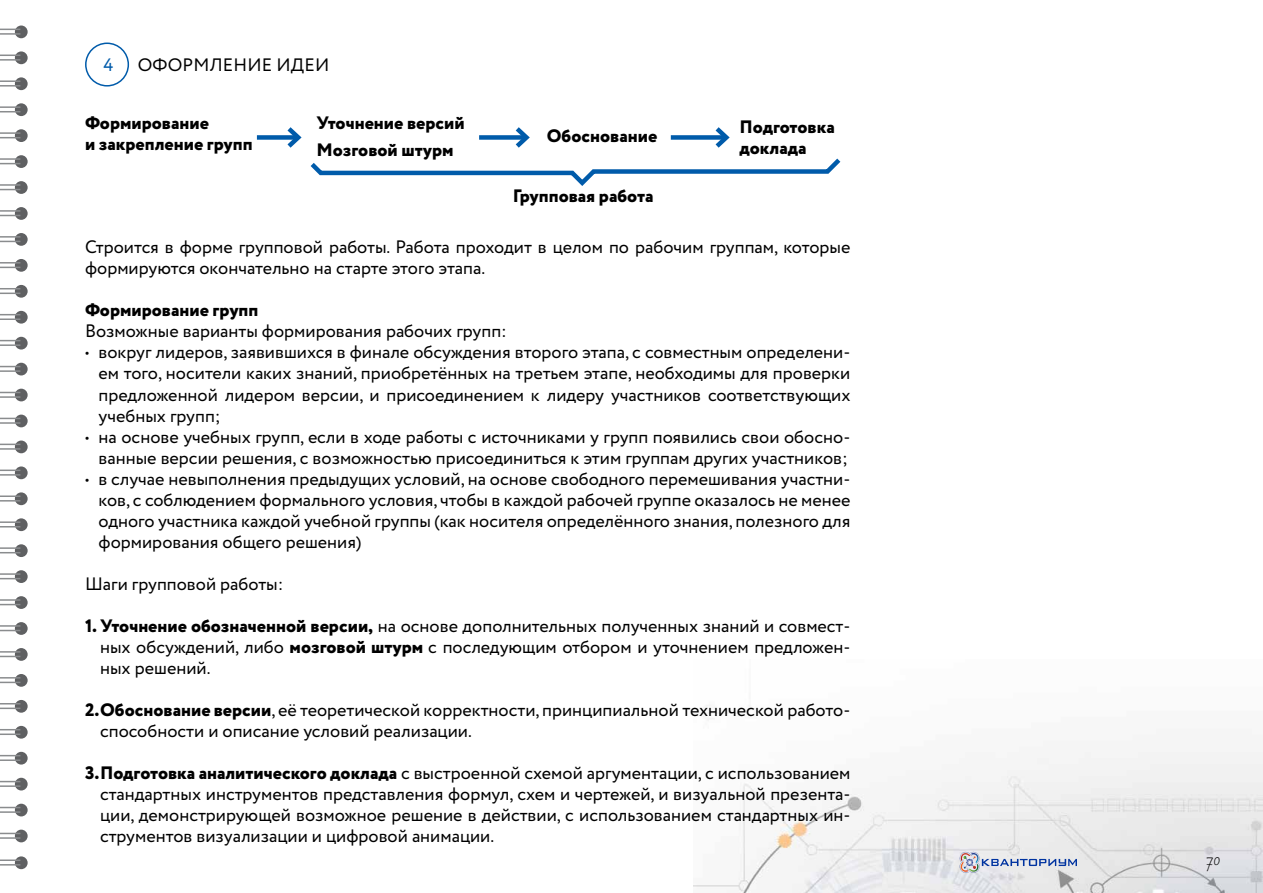
<style>
.page{position:relative;width:1263px;height:893px;background:#fff}
.page>*{position:absolute;margin:0;border:0;box-sizing:border-box;transform-origin:0 0}
.t1{font:18px/21px "Circe";color:#000;text-align:justify}
.t2{font:800 18px/21px "Circe";color:#000}
.t3{font:18px "Circe";color:#005baa}
.t4{font:15px "Bad Script";color:#000}
.s1{font-weight:800}
</style>
<div class="page">
<img style="left:693px;top:708px;width:570px;height:185px">
<svg style="left:959px;top:851px;width:118px;height:22px;background:#c7ccda"></svg>
<div style="left:15px;top:26px;width:13px;height:12px;background:#5f6062;border-radius:50%"></div>
<svg style="left:0;top:29px;width:20px;height:1px"></svg>
<hr style="left:0;top:33px;width:20px;height:2px;background:#8a8c8e">
<svg style="left:15px;top:51px;width:13px;height:13px"></svg>
<svg style="left:0;top:55px;width:20px;height:1px"></svg>
<hr style="left:0;top:59px;width:20px;height:2px;background:#8a8c8e">
<div style="left:15px;top:77px;width:13px;height:13px;background:#5f6062;border-radius:50%"></div>
<hr style="left:0;top:80px;width:20px;height:2px;background:#8a8c8e">
<hr style="left:0;top:85px;width:20px;height:2px;background:#8a8c8e">
<svg style="left:15px;top:103px;width:13px;height:13px"></svg>
<hr style="left:0;top:106px;width:20px;height:2px;background:#8a8c8e">
<svg style="left:0;top:111px;width:20px;height:1px"></svg>
<svg style="left:15px;top:129px;width:13px;height:13px"></svg>
<hr style="left:0;top:132px;width:20px;height:2px;background:#8a8c8e">
<svg style="left:0;top:137px;width:20px;height:1px"></svg>
<svg style="left:15px;top:155px;width:13px;height:13px"></svg>
<hr style="left:0;top:158px;width:20px;height:2px;background:#8a8c8e">
<svg style="left:0;top:163px;width:20px;height:1px"></svg>
<svg style="left:15px;top:181px;width:13px;height:13px"></svg>
<hr style="left:0;top:184px;width:20px;height:2px;background:#8a8c8e">
<svg style="left:0;top:189px;width:20px;height:1px"></svg>
<div style="left:15px;top:207px;width:13px;height:13px;background:#5f6062;border-radius:50%"></div>
<hr style="left:0;top:210px;width:20px;height:2px;background:#8a8c8e">
<svg style="left:0;top:215px;width:20px;height:1px"></svg>
<svg style="left:15px;top:233px;width:13px;height:13px"></svg>
<hr style="left:0;top:236px;width:20px;height:2px;background:#8a8c8e">
<svg style="left:0;top:241px;width:20px;height:1px"></svg>
<svg style="left:15px;top:259px;width:13px;height:13px"></svg>
<hr style="left:0;top:262px;width:20px;height:2px;background:#8a8c8e">
<svg style="left:0;top:267px;width:20px;height:1px"></svg>
<svg style="left:15px;top:285px;width:13px;height:13px"></svg>
<svg style="left:0;top:288px;width:20px;height:6px"></svg>
<svg style="left:15px;top:311px;width:13px;height:13px"></svg>
<svg style="left:0;top:314px;width:20px;height:1px"></svg>
<hr style="left:0;top:318px;width:20px;height:2px;background:#8a8c8e">
<svg style="left:15px;top:337px;width:13px;height:13px"></svg>
<svg style="left:0;top:340px;width:20px;height:1px"></svg>
<hr style="left:0;top:344px;width:20px;height:2px;background:#8a8c8e">
<div style="left:15px;top:363px;width:13px;height:12px;background:#5f6062;border-radius:50%"></div>
<svg style="left:0;top:366px;width:20px;height:1px"></svg>
<hr style="left:0;top:370px;width:20px;height:2px;background:#8a8c8e">
<div style="left:15px;top:389px;width:13px;height:12px;background:#5f6062;border-radius:50%"></div>
<svg style="left:0;top:392px;width:20px;height:1px"></svg>
<hr style="left:0;top:396px;width:20px;height:2px;background:#8a8c8e">
<div style="left:15px;top:415px;width:13px;height:12px;background:#5f6062;border-radius:50%"></div>
<svg style="left:0;top:418px;width:20px;height:1px"></svg>
<hr style="left:0;top:422px;width:20px;height:2px;background:#8a8c8e">
<div style="left:15px;top:441px;width:13px;height:12px;background:#5f6062;border-radius:50%"></div>
<svg style="left:0;top:444px;width:20px;height:1px"></svg>
<hr style="left:0;top:448px;width:20px;height:2px;background:#8a8c8e">
<svg style="left:15px;top:466px;width:13px;height:13px"></svg>
<svg style="left:0;top:470px;width:20px;height:1px"></svg>
<hr style="left:0;top:474px;width:20px;height:2px;background:#8a8c8e">
<div style="left:15px;top:492px;width:13px;height:13px;background:#5f6062;border-radius:50%"></div>
<hr style="left:0;top:495px;width:20px;height:2px;background:#8a8c8e">
<hr style="left:0;top:500px;width:20px;height:2px;background:#8a8c8e">
<svg style="left:15px;top:518px;width:13px;height:13px"></svg>
<hr style="left:0;top:521px;width:20px;height:2px;background:#8a8c8e">
<svg style="left:0;top:526px;width:20px;height:1px"></svg>
<svg style="left:15px;top:544px;width:13px;height:13px"></svg>
<hr style="left:0;top:547px;width:20px;height:2px;background:#8a8c8e">
<svg style="left:0;top:552px;width:20px;height:1px"></svg>
<svg style="left:15px;top:570px;width:13px;height:13px"></svg>
<hr style="left:0;top:573px;width:20px;height:2px;background:#8a8c8e">
<svg style="left:0;top:578px;width:20px;height:1px"></svg>
<svg style="left:15px;top:596px;width:13px;height:13px"></svg>
<hr style="left:0;top:599px;width:20px;height:2px;background:#8a8c8e">
<svg style="left:0;top:604px;width:20px;height:1px"></svg>
<div style="left:15px;top:622px;width:13px;height:13px;background:#5f6062;border-radius:50%"></div>
<hr style="left:0;top:625px;width:20px;height:2px;background:#8a8c8e">
<svg style="left:0;top:630px;width:20px;height:1px"></svg>
<div style="left:15px;top:648px;width:13px;height:13px;background:#5f6062;border-radius:50%"></div>
<hr style="left:0;top:651px;width:20px;height:2px;background:#8a8c8e">
<svg style="left:0;top:656px;width:20px;height:1px"></svg>
<svg style="left:15px;top:674px;width:13px;height:13px"></svg>
<hr style="left:0;top:677px;width:20px;height:2px;background:#8a8c8e">
<svg style="left:0;top:682px;width:20px;height:1px"></svg>
<svg style="left:15px;top:700px;width:13px;height:13px"></svg>
<svg style="left:0;top:703px;width:20px;height:6px"></svg>
<svg style="left:15px;top:726px;width:13px;height:13px"></svg>
<svg style="left:0;top:729px;width:20px;height:1px"></svg>
<hr style="left:0;top:733px;width:20px;height:2px;background:#8a8c8e">
<svg style="left:15px;top:752px;width:13px;height:13px"></svg>
<svg style="left:0;top:755px;width:20px;height:1px"></svg>
<hr style="left:0;top:759px;width:20px;height:2px;background:#8a8c8e">
<div style="left:15px;top:778px;width:13px;height:12px;background:#5f6062;border-radius:50%"></div>
<svg style="left:0;top:781px;width:20px;height:1px"></svg>
<hr style="left:0;top:785px;width:20px;height:2px;background:#8a8c8e">
<div style="left:15px;top:804px;width:13px;height:12px;background:#5f6062;border-radius:50%"></div>
<svg style="left:0;top:807px;width:20px;height:1px"></svg>
<hr style="left:0;top:811px;width:20px;height:2px;background:#8a8c8e">
<div style="left:15px;top:830px;width:13px;height:12px;background:#5f6062;border-radius:50%"></div>
<svg style="left:0;top:833px;width:20px;height:1px"></svg>
<hr style="left:0;top:837px;width:20px;height:2px;background:#8a8c8e">
<div style="left:15px;top:856px;width:13px;height:13px;background:#5f6062;border-radius:50%"></div>
<hr style="left:0;top:859px;width:20px;height:2px;background:#8a8c8e">
<hr style="left:0;top:864px;width:20px;height:2px;background:#8a8c8e">
<div style="left:85px;top:43px;width:44px;height:44px;border:2px solid #005baa;border-radius:50%"></div>
<div style="left:257px;top:135px;width:41px;height:5px;background:#005baa"></div>
<svg style="left:283px;top:127px;width:558px;height:59px"></svg>
<p class="t3" style="left:103px;top:53px;width:11px">4</p>
<p class="t1" style="left:138px;top:55px;width:193px">оформление идеи</p>
<p class="t2" style="left:85px;top:113px;width:169px">Формирование<br>и закрепление групп</p>
<p class="t2" style="left:739px;top:117px;width:97px">Подготовка доклада</p>
<p class="t2" style="left:316px;top:110px;width:150px;line-height:27.5px">Уточнение версий<br>Мозговой штурм</p>
<p class="t2" style="left:547px;top:126px;width:112px">Обоснование</p>
<p class="t2" style="left:513px;top:187px;width:142px">Групповая работа</p>
<p class="t1" style="left:85px;top:237px;width:767px">Строится в форме групповой работы. Работа проходит в целом по рабочим группам, которые формируются окончательно на старте этого этапа.</p>
<p class="t2" style="left:85px;top:301px;width:175px">Формирование групп</p>
<p class="t1" style="left:85px;top:321px;width:423px">Возможные варианты формирования рабочих групп:</p>
<p class="t1" style="left:99px;top:342px;width:753px;text-indent:-14px">• вокруг лидеров, заявившихся в финале обсуждения второго этапа, с совместным определени&shy;ем того, носители каких знаний, приобретённых на третьем этапе, необходимы для проверки предложенной лидером версии, и присоединением к лидеру участников соответствующих учебных групп;</p>
<p class="t1" style="left:85px;top:426px;width:767px;text-align:right">• на основе учебных групп, если в ходе работы с источниками у групп появились свои обосно&shy;ванные версии решения, с возможностью присоединиться к этим группам других участников;</p>
<p class="t1" style="left:99px;top:468px;width:753px;text-indent:-14px">• в случае невыполнения предыдущих условий, на основе свободного перемешивания участни&shy;ков, с соблюдением формального условия, чтобы в каждой рабочей группе оказалось не менее одного участника каждой учебной группы (как носителя определённого знания, полезного для формирования общего решения)</p>
<p class="t1" style="left:85px;top:573px;width:200px">Шаги групповой работы:</p>
<p class="t1" style="left:100px;top:615px;width:752px;text-indent:-15px"><span class="s1">1. Уточнение обозначенной версии,</span> на основе дополнительных полученных знаний и совмест&shy;ных обсуждений, либо <span class="s1">мозговой штурм</span> с последующим отбором и уточнением предложен&shy;ных решений.</p>
<p class="t1" style="left:100px;top:699px;width:752px;text-indent:-15px"><span class="s1">2.Обоснование версии</span>, её теоретической корректности, принципиальной технической работо&shy;способности и описание условий реализации.</p>
<p class="t1" style="left:100px;top:762px;width:752px;text-indent:-15px"><span class="s1">3.Подготовка аналитического доклада</span> с выстроенной схемой аргументации, с использованием стандартных инструментов представления формул, схем и чертежей, и визуальной презента&shy;ции, демонстрирующей возможное решение в действии, с использованием стандартных ин&shy;струментов визуализации и цифровой анимации.</p>
<p class="t4" style="left:1206px;top:851px;width:15px">70</p>
</div>
